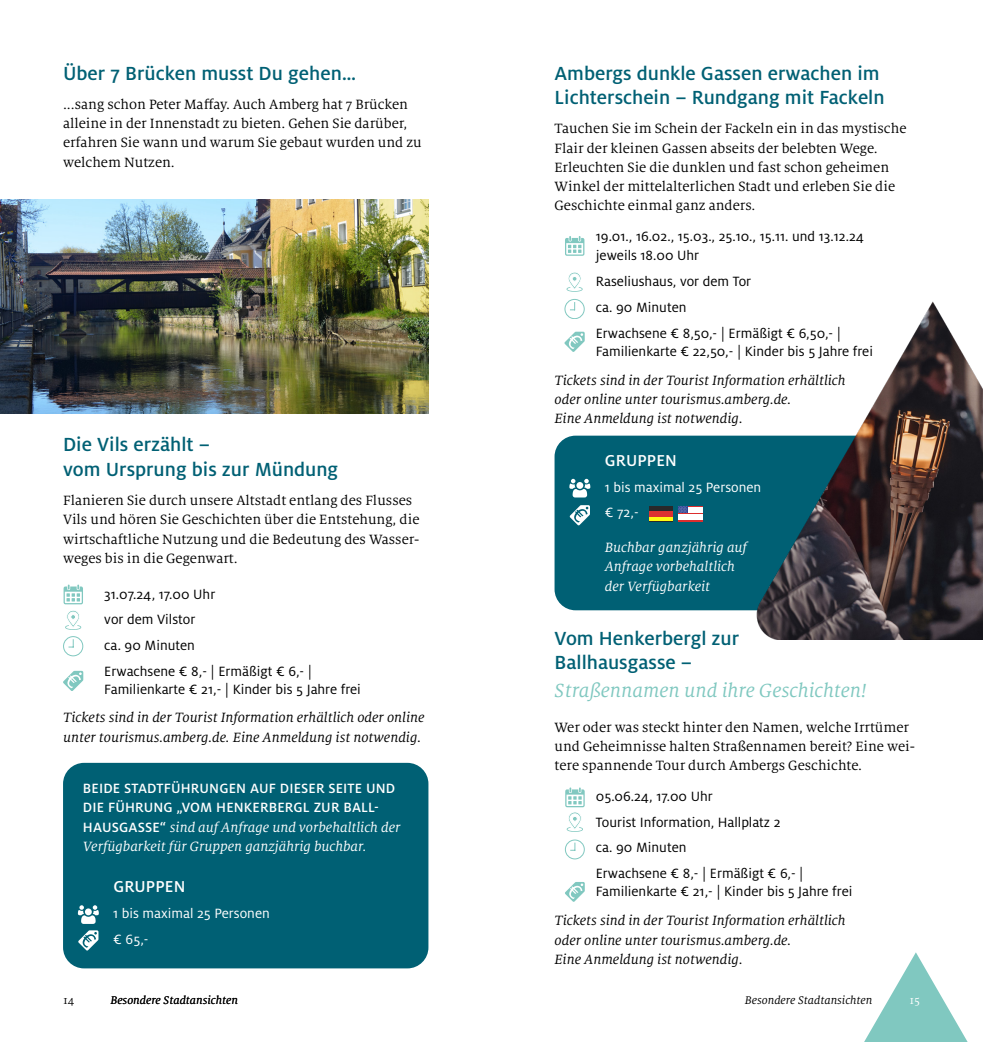
<style>
.page{position:relative;width:983px;height:1042px;background:#fff}
.page>*{position:absolute;margin:0;border:0;box-sizing:border-box;transform-origin:0 0}
.t1{font:500 21px/24.5px "Milo Pro";color:#006074}
.t2{font:italic 21px "Milo Serif Pro";color:#80c8c0}
.t3{font:500 17.5px "Milo Pro";letter-spacing:.01em;color:#fff}
.t4{font:14.88px/19.2px "Milo Serif Pro";color:#000}
.t5{font:14.88px/25.7px "Milo Pro";color:#000}
.t6{font:italic 14.88px/19.2px "Milo Serif Pro";color:#000}
.t7{font:italic 14.88px/19.2px "Milo Serif Pro";color:#fff}
.t8{font:500 14.88px/19.2px "Milo Pro";letter-spacing:.01em;color:#fff}
.t9{font:14.88px/25.7px "Milo Pro";color:#fff}
.t10{font:italic 12.25px "Milo Serif Pro";color:#000}
.t11{font:12.25px "Milo Serif Pro";color:#000}
.t12{font:12.25px "Milo Serif Pro";color:#fff}
.s1{font-family:"Milo Pro";font-weight:500;font-style:normal}
</style>
<div class="page">
<img style="left:0;top:200px;width:428px;height:213px">
<div style="left:63px;top:763px;width:365px;height:205px;background:#006074;border-radius:21px"></div>
<svg style="left:78px;top:905px;width:21px;height:19px"></svg>
<svg style="left:78px;top:930px;width:20px;height:20px"></svg>
<div style="left:554px;top:436px;width:365px;height:174px;background:#006074;border-radius:21px"></div>
<svg style="left:569px;top:479px;width:21px;height:18px"></svg>
<svg style="left:569px;top:505px;width:20px;height:20px"></svg>
<svg style="left:564px;top:839px;width:20px;height:20px"></svg>
<svg style="left:565px;top:787px;width:19px;height:44px"></svg>
<svg style="left:565px;top:882px;width:19px;height:20px"></svg>
<svg style="left:565px;top:236px;width:19px;height:20px"></svg>
<svg style="left:564px;top:299px;width:20px;height:20px"></svg>
<svg style="left:566px;top:272px;width:16px;height:20px"></svg>
<svg style="left:564px;top:332px;width:20px;height:20px"></svg>
<svg style="left:64px;top:584px;width:19px;height:20px"></svg>
<svg style="left:63px;top:636px;width:20px;height:20px"></svg>
<svg style="left:65px;top:610px;width:16px;height:20px"></svg>
<svg style="left:63px;top:671px;width:20px;height:20px"></svg>
<img style="left:755px;top:301px;width:227px;height:338px">
<svg style="left:864px;top:952px;width:104px;height:90px"></svg>
<svg style="left:678px;top:506px;width:24px;height:15px"></svg>
<div style="left:649px;top:506px;width:24px;height:15px;background:#28292b"></div>
<svg style="left:649px;top:516px;width:24px;height:5px"></svg>
<div style="left:649px;top:511px;width:24px;height:5px;background:#dd3131"></div>
<h1 class="t1" style="left:63px;top:61px;width:295px">Über 7 Brücken musst Du gehen…</h1>
<p class="t4" style="left:63px;top:95px;width:360px">...sang schon Peter Maffay. Auch Amberg hat 7 Brücken alleine in der Innenstadt zu bieten. Gehen Sie darüber, erfahren Sie wann und warum Sie gebaut wurden und zu welchem Nutzen.</p>
<h1 class="t1" style="left:554px;top:61px;width:331px">Ambergs dunkle Gassen erwachen im<br>Lichterschein – Rundgang mit Fackeln</h1>
<p class="t4" style="left:554px;top:119px;width:353px">Tauchen Sie im Schein der Fackeln ein in das mystische Flair der kleinen Gassen abseits der belebten Wege.<br>Erleuchten Sie die dunklen und fast schon geheimen Winkel der mittelalterlichen Stadt und erleben Sie die Geschichte einmal ganz anders.</p>
<p class="t5" style="left:595px;top:227px;width:270px;line-height:19.2px">19.01., 16.02., 15.03., 25.10., 15.11. und 13.12.24 jeweils 18.00 Uhr</p>
<p class="t5" style="left:595px;top:269px;width:246px">Raseliushaus, vor dem Tor<br>ca. 90 Minuten<br>Erwachsene € 8,50,- | Ermäßigt € 6,50,- |</p>
<p class="t5" style="left:595px;top:338px;width:279px">Familienkarte € 22,50,- | Kinder bis 5 Jahre frei</p>
<p class="t6" style="left:554px;top:371px;width:292px">Tickets sind in der Tourist Information erhältlich oder online unter tourismus.amberg.de.<br>Eine Anmeldung ist notwendig.</p>
<h1 class="t1" style="left:63px;top:432px;width:277px">Die Vils erzählt –<br>vom Ursprung bis zur Mündung</h1>
<p class="t4" style="left:63px;top:491px;width:358px">Flanieren Sie durch unsere Altstadt entlang des Flusses Vils und hören Sie Geschichten über die Entstehung, die wirtschaftliche Nutzung und die Bedeutung des Wasser&shy;weges bis in die Gegenwart.</p>
<p class="t5" style="left:104px;top:581px;width:209px">31.07.24, 17.00 Uhr<br>vor dem Vilstor<br>ca. 90 Minuten<br>Erwachsene € 8,- | Ermäßigt € 6,- |</p>
<p class="t5" style="left:104px;top:676px;width:258px">Familienkarte € 21,- | Kinder bis 5 Jahre frei</p>
<p class="t3" style="left:604px;top:450px;width:74px">GRUPPEN</p>
<p class="t9" style="left:604px;top:474px;width:158px">1 bis maximal 25 Personen € 72,-</p>
<p class="t7" style="left:604px;top:538px;width:144px">Buchbar ganzjährig auf<br>Anfrage vorbehaltlich der Verfügbarkeit</p>
<h1 class="t1" style="left:554px;top:626px;width:186px">Vom Henkerbergl zur<br>Ballhausgasse –</h1>
<h1 class="t2" style="left:554px;top:679px;width:313px">Straßennamen und ihre Geschichten!</h1>
<p class="t4" style="left:554px;top:717px;width:362px">Wer oder was steckt hinter den Namen, welche Irrtümer und Geheimnisse halten Straßennamen bereit? Eine wei&shy;tere spannende Tour durch Ambergs Geschichte.</p>
<p class="t5" style="left:595px;top:783px;width:209px">05.06.24, 17.00 Uhr<br>Tourist Information, Hallplatz 2<br>ca. 90 Minuten<br>Erwachsene € 8,- | Ermäßigt € 6,- |</p>
<p class="t5" style="left:595px;top:878px;width:258px">Familienkarte € 21,- | Kinder bis 5 Jahre frei</p>
<p class="t6" style="left:554px;top:911px;width:292px">Tickets sind in der Tourist Information erhältlich oder online unter tourismus.amberg.de.<br>Eine Anmeldung ist notwendig.</p>
<p class="t10" style="left:744px;top:993px;width:129px">Besondere Stadtansichten</p>
<p class="t6" style="left:63px;top:708px;width:363px">Tickets sind in der Tourist Information erhältlich oder online unter tourismus.amberg.de. Eine Anmeldung ist notwendig.</p>
<p class="t8" style="left:83px;top:779px;width:314px">BEIDE STADTFÜHRUNGEN AUF DIESER SEITE UND<br>DIE FÜHRUNG „VOM HENKERBERGL ZUR BALL-</p>
<p class="t7" style="left:83px;top:817px;width:319px"><span class="s1">HAUSGASSE“</span> sind auf Anfrage und vorbehaltlich der<br>Verfügbarkeit für Gruppen ganzjährig buchbar.</p>
<p class="t3" style="left:113px;top:877px;width:74px">GRUPPEN</p>
<p class="t9" style="left:113px;top:900px;width:158px">1 bis maximal 25 Personen € 65,-</p>
<p class="t11" style="left:63px;top:993px;width:13px">14</p>
<p class="t10" style="left:110px;top:993px;width:129px">Besondere Stadtansichten</p>
<p class="t12" style="left:909px;top:993px;width:12px">15</p>
</div>
